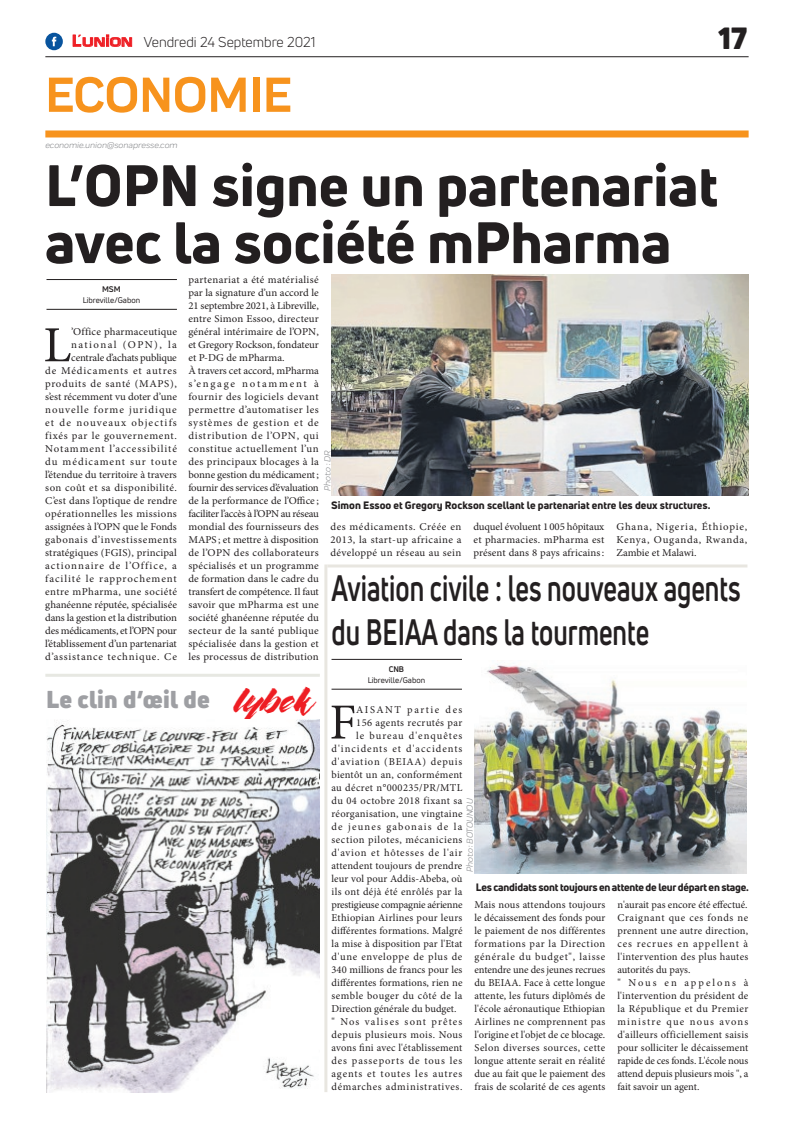
<style>
.page{position:relative;width:794px;height:1129px;background:#fff}
.page>*{position:absolute;margin:0;border:0;box-sizing:border-box;transform-origin:0 0}
.t1{font:800 57px/57px "Uni Neue";color:#231f20}
.t2{font:700 51px "Praktika";color:#f7931d}
.t3{font:50.5px "Minion Pro";color:#231f20}
.t4{font:700 36px/43.2px "Uni Neue";color:#231f20;scale:.72 1}
.t5{font:900 30px "Uni Neue";color:#231f20}
.t6{font:900 23.9px "Uni Neue";letter-spacing:.01em;color:#9e9fa3}
.t7{font:14px "Uni Neue";color:#231f20}
.t8{font:10.5px/13px "Minion Pro";letter-spacing:.025em;color:#231f20;text-align:justify}
.t9{font:800 10.5px "Uni Neue";color:#231f20}
.t10{font:800 10.5px "Uni Neue";letter-spacing:-.02em;color:#231f20}
.t11{font:10.5px "Minion Pro";letter-spacing:.05em;color:#231f20}
.t12{font:10.5px "Minion Pro";letter-spacing:.075em;color:#231f20}
.t13{font:10.5px "Minion Pro";letter-spacing:.06em;color:#231f20}
.t14{font:10.5px "Minion Pro";letter-spacing:.11em;color:#231f20}
.t15{font:10.5px "Minion Pro";letter-spacing:-.015em;color:#231f20}
.t16{font:10.5px "Minion Pro";letter-spacing:.005em;color:#231f20}
.t17{font:10.5px "Minion Pro";color:#231f20}
.t18{font:10.5px "Minion Pro";letter-spacing:.095em;color:#231f20}
.t19{font:10.5px "Minion Pro";letter-spacing:.08em;color:#231f20}
.t20{font:10.5px "Minion Pro";letter-spacing:.085em;color:#231f20}
.t21{font:10.5px "Minion Pro";letter-spacing:.1em;color:#231f20}
.t22{font:10.5px "Minion Pro";letter-spacing:.14em;color:#231f20}
.t23{font:italic 9px "Praktika";color:#818386}
.t24{font:8px "Uni Neue";color:#231f20}
.t25{font:700 8px "Uni Neue";letter-spacing:-.02em;color:#231f20}
.s1{font-family:"Eurostile";font-weight:600;font-size:15px;color:#ee1d23}
.s2{font-family:"Eurostile";font-weight:600;font-size:11.4px;color:#ee1d23}
.s3{font-family:"The Flower City";font-weight:400;font-size:37.7px;color:#ee1d23}
</style>
<div class="page">
<div style="left:45px;top:130px;width:703px;height:7px;background:#f7931d"></div>
<hr style="left:45px;top:56px;width:703px;height:1px;background:#231f20">
<svg style="left:72px;top:34px;width:60px;height:13px"></svg>
<div style="left:45px;top:33px;width:18px;height:17px;background:#08549e;border-radius:50%"></div>
<svg style="left:52px;top:37px;width:4px;height:9px"></svg>
<hr style="left:46px;top:309px;width:131px;height:1px;background:#231f20">
<hr style="left:46px;top:279px;width:131px;height:1px;background:#231f20">
<img style="left:331px;top:274px;width:417px;height:221px">
<hr style="left:45px;top:673px;width:275px;height:3px;background:#e7e8e2">
<img style="left:46px;top:719px;width:274px;height:372px">
<hr style="left:331px;top:688px;width:131px;height:1px;background:#231f20">
<hr style="left:331px;top:659px;width:131px;height:1px;background:#231f20">
<img style="left:474px;top:660px;width:273px;height:213px">
<hr style="left:324px;top:564px;width:3px;height:527px;background:#e8e6e0">
<hr style="left:327px;top:564px;width:420px;height:3px;background:#e8e6e0">
<h3 class="t7" style="left:72px;top:33px;width:245px"><span class="s1">L</span><span class="s2">UNION</span> Vendredi 24 Septembre 2021</h3>
<h2 class="t2" style="left:45px;top:54px;width:248px">ECONOMIE</h2>
<p class="t23" style="left:45px;top:139px;width:134px">economie.union@sonapresse.com</p>
<h3 class="t5" style="left:718px;top:17px;width:30px">17</h3>
<h1 class="t1" style="left:45px;top:156px;width:674px">L’OPN signe un partenariat avec la société mPharma</h1>
<p class="t25" style="left:102px;top:284px;width:20px">MSM</p>
<p class="t24" style="left:83px;top:295px;width:59px">Libreville/Gabon</p>
<p class="t8" style="left:188px;top:273px;width:132px;text-align:left">partenariat a été matérialisé par la signature d’un accord le<br>21 septembre 2021, à Libreville, entre Simon Essoo, directeur général intérimaire de l’OPN, et Gregory Rockson, fondateur et P-DG de mPharma.<br>À travers cet accord, mPharma s’engage notamment à fournir des logiciels devant permettre d’automatiser les systèmes de gestion et de distribution de l’OPN, qui constitue actuellement l’un des principaux blocages à la bonne gestion du médicament; fournir des services d’évaluation de la performance de l’Office ; faciliter l’accès à l’OPN au réseau mondial des fournisseurs des<br>MAPS ; et mettre à disposition de l’OPN des collaborateurs spécialisés et un programme de formation dans le cadre du transfert de compétence. Il faut savoir que mPharma est une société ghanéenne réputée du secteur de la santé publique spécialisée dans la gestion et les processus de distribution</p>
<p class="t8" style="left:45px;top:325px;width:133px;text-align:right">’Office pharmaceutique national (OPN), la centrale d’achats publique<br>de Médicaments et autres produits de santé (MAPS), s’est récemment vu doter d’une nouvelle forme juridique et de nouveaux objectifs fixés par le gouvernement.<br>Notamment l’accessibilité du médicament sur toute l’étendue du territoire à travers son coût et sa disponibilité.<br>C’est dans l’optique de rendre opérationnelles les missions assignées à l’OPN que le Fonds gabonais d’investissements stratégiques (FGIS), principal actionnaire de l’Office, a facilité le rapprochement entre mPharma, une société ghanéenne réputée, spécialisée dans la gestion et la distribution des médicaments, et l’OPN pour l’établissement d’un partenariat d’assistance technique. Ce</p>
<h3 class="t3" style="left:43px;top:311px;width:29px">L</h3>
<p class="t23" style="left:321px;top:490px;width:41px;rotate:-90deg">Photo : DR</p>
<p class="t9" style="left:331px;top:498px;width:381px">Simon Essoo et Gregory Rockson scellant le partenariat entre les deux structures.</p>
<p class="t8" style="left:330px;top:520px;width:132px">des médicaments. Créée en 2013, la start-up africaine a développé un réseau au sein</p>
<p class="t8" style="left:473px;top:520px;width:132px">duquel évoluent 1005 hôpitaux et pharmacies. mPharma est présent dans 8 pays africains:</p>
<p class="t8" style="left:616px;top:520px;width:132px">Ghana, Nigeria, Éthiopie, Kenya, Ouganda, Rwanda, Zambie et Malawi.</p>
<h3 class="t4" style="left:331px;top:566px;width:570px">Aviation civile : les nouveaux agents du BEIAA dans la tourmente</h3>
<p class="t25" style="left:389px;top:664px;width:17px">CNB</p>
<p class="t24" style="left:368px;top:674px;width:59px">Libreville/Gabon</p>
<h3 class="t6" style="left:46px;top:682px;width:265px">Le clin d’œil de <span class="s3">lybek</span></h3>
<h3 class="t3" style="left:329px;top:688px;width:28px">F</h3>
<p class="t22" style="left:356px;top:702px;width:108px">AISANT partie des</p>
<p class="t8" style="left:356px;top:715px;width:108px">156 agents recrutés par</p>
<p class="t21" style="left:356px;top:728px;width:108px">le bureau d'enquêtes</p>
<p class="t18" style="left:331px;top:741px;width:132px">d'incidents et d'accidents</p>
<p class="t12" style="left:331px;top:754px;width:132px">d'aviation (BEIAA) depuis</p>
<p class="t8" style="left:331px;top:767px;width:132px">bientôt un an, conformément</p>
<p class="t8" style="left:331px;top:780px;width:132px">au décret n°000235/PR/MTL</p>
<p class="t8" style="left:331px;top:793px;width:132px">du 04 octobre 2018 fixant sa</p>
<p class="t8" style="left:331px;top:806px;width:132px">réorganisation, une vingtaine</p>
<p class="t14" style="left:331px;top:819px;width:132px">de jeunes gabonais de la</p>
<p class="t11" style="left:331px;top:832px;width:132px">section pilotes, mécaniciens</p>
<p class="t12" style="left:331px;top:845px;width:132px">d'avion et hôtesses de l'air</p>
<p class="t8" style="left:331px;top:858px;width:132px">attendent toujours de prendre</p>
<p class="t8" style="left:331px;top:871px;width:132px">leur vol pour Addis-Abeba, où</p>
<p class="t8" style="left:331px;top:884px;width:132px">ils ont déjà été enrôlés par la</p>
<p class="t15" style="left:331px;top:897px;width:132px">prestigieuse compagnie aérienne</p>
<p class="t8" style="left:331px;top:910px;width:132px">Ethiopian Airlines pour leurs</p>
<p class="t8" style="left:331px;top:923px;width:132px">différentes formations. Malgré</p>
<p class="t8" style="left:331px;top:936px;width:132px">la mise à disposition par l'Etat</p>
<p class="t13" style="left:331px;top:949px;width:132px">d'une enveloppe de plus de</p>
<p class="t16" style="left:331px;top:962px;width:132px">340 millions de francs pour les</p>
<p class="t8" style="left:331px;top:975px;width:132px">différentes formations, rien ne</p>
<p class="t11" style="left:331px;top:988px;width:132px">semble bouger du côté de la</p>
<p class="t17" style="left:331px;top:1001px;width:126px">Direction générale du budget.</p>
<p class="t14" style="left:331px;top:1014px;width:132px">" Nos valises sont prêtes</p>
<p class="t8" style="left:331px;top:1027px;width:132px">depuis plusieurs mois. Nous</p>
<p class="t8" style="left:331px;top:1040px;width:132px">avons fini avec l'établissement</p>
<p class="t20" style="left:331px;top:1053px;width:132px">des passeports de tous les</p>
<p class="t19" style="left:331px;top:1066px;width:132px">agents et toutes les autres</p>
<p class="t13" style="left:331px;top:1079px;width:132px">démarches administratives.</p>
<p class="t23" style="left:463px;top:872px;width:75px;rotate:-90deg">Photo : BOTOUNOU</p>
<p class="t10" style="left:476px;top:879px;width:274px">Les candidats sont toujours en attente de leur départ en stage.</p>
<p class="t8" style="left:474px;top:897px;width:132px">Mais nous attendons toujours le décaissement des fonds pour le paiement de nos différentes formations par la Direction générale du budget", laisse entendre une des jeunes recrues du BEIAA. Face à cette longue attente, les futurs diplômés de l'école aéronautique Ethiopian Airlines ne comprennent pas l'origine et l'objet de ce blocage.<br>Selon diverses sources, cette longue attente serait en réalité due au fait que le paiement des frais de scolarité de ces agents</p>
<p class="t8" style="left:617px;top:897px;width:132px;text-align:left">n'aurait pas encore été effectué.<br>Craignant que ces fonds ne prennent une autre direction, ces recrues en appellent à l'intervention des plus hautes autorités du pays.<br>" Nous en appelons à l'intervention du président de la République et du Premier ministre que nous avons d'ailleurs officiellement saisis pour solliciter le décaissement rapide de ces fonds. L'école nous attend depuis plusieurs mois ", a fait savoir un agent.</p>
</div>
